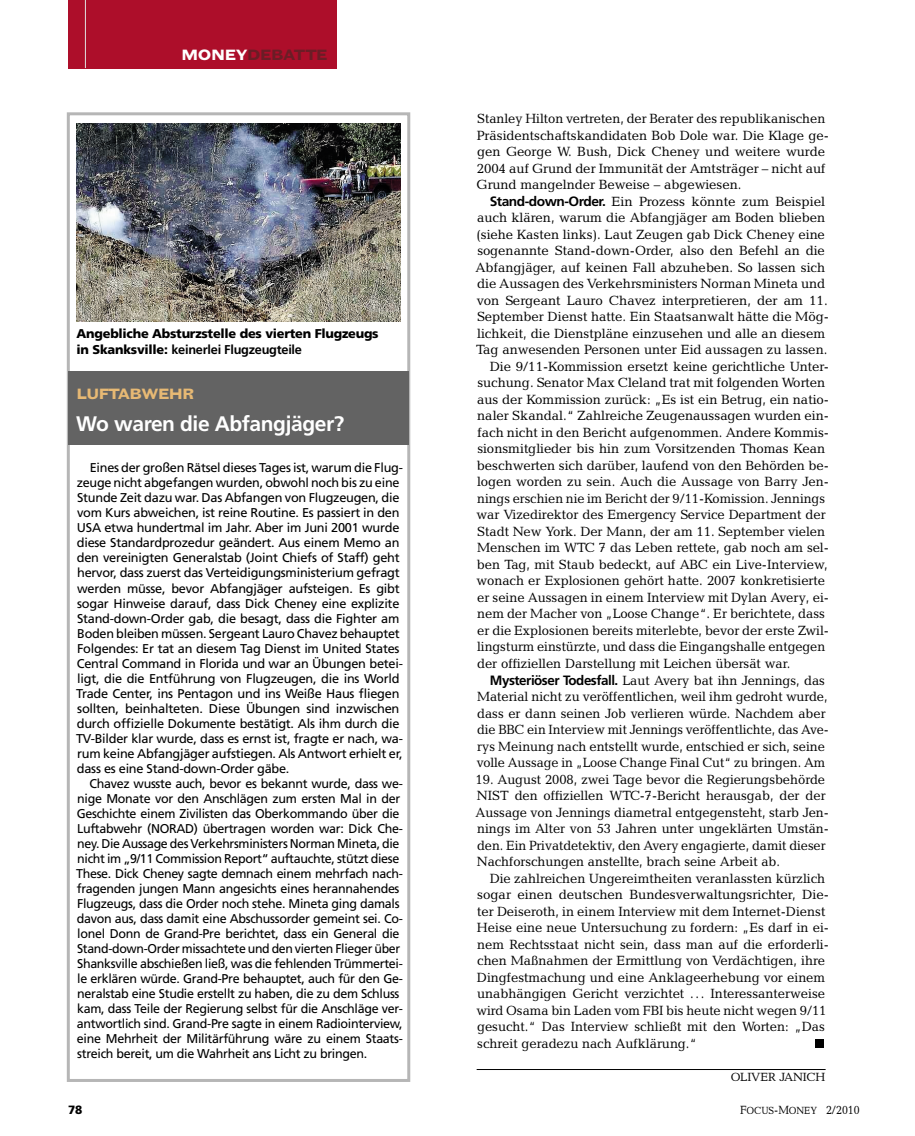
<style>
.page{position:relative;width:915px;height:1136px;background:#fff}
.page>*{position:absolute;margin:0;border:0;box-sizing:border-box;transform-origin:0 0}
.Kastentitel{font:700 21px "Frutiger";letter-spacing:-.02em;color:#fff}
.t1{font:700 expanded 15px "Grotesque";letter-spacing:-.03em;color:#6b1d26}
.Balkentitel_01{font:700 expanded 15px "Grotesque";letter-spacing:-.04em;color:#e7b974}
.Lauftext_3_Sp{font:13.5px/16.5px "Candida Focus Roman";color:#000}
.Kastentext{font:12.75px/15px "Frutiger";letter-spacing:-.02em;color:#000}
.Bildunterschrift{font:900 12.75px/16.5px "Frutiger";letter-spacing:-.02em;color:#000}
.Autorenzeile{font:12px "Candida Focus Roman";color:#000;scale:.9 1}
.Autorenzeile-2{font:12px "Candida Focus Roman";color:#000}
.t2{font:900 12px "Frutiger";color:#000}
.s1{color:#fff}
.s2{font-weight:700}
.s3{font-family:"Frutiger";font-weight:700}
.s4{font-size:10.5px}
</style>
<div class="page">
<div style="left:67px;top:112px;width:343px;height:969px;border:3px solid #b6b6b6"></div>
<img style="left:76px;top:123px;width:324px;height:198px">
<div style="left:68px;top:371px;width:340px;height:73px;background:#636363"></div>
<div style="left:68px;top:0;width:268px;height:68px;background:#ad0e2a"></div>
<hr style="left:85px;top:0;width:1px;height:68px;background:#e1e1e1">
<hr style="left:476px;top:1069px;width:349px;height:1px;background:#000">
<div style="left:815px;top:1039px;width:8px;height:8px;background:#000"></div>
<p class="t1" style="left:181px;top:46px;width:147px"><span class="s1">MONEY</span>DEBATTE</p>
<p class="Bildunterschrift" style="left:77px;top:325px;width:303px">Angebliche Absturzstelle des vierten Flugzeugs in Skanksville: <span class="s2">keinerlei Flugzeugteile</span></p>
<p class="Balkentitel_01" style="left:77px;top:384px;width:119px">LUFTABWEHR</p>
<p class="Kastentitel" style="left:76px;top:411px;width:270px">Wo waren die Abfangjäger?</p>
<p class="Kastentext" style="left:76px;top:460px;width:328px;text-indent:14px">Eines der großen Rätsel dieses Tages ist, warum die Flug&shy;zeuge nicht abgefangen wurden, obwohl noch bis zu eine Stunde Zeit dazu war. Das Abfangen von Flugzeugen, die vom Kurs abweichen, ist reine Routine. Es passiert in den USA etwa hundertmal im Jahr. Aber im Juni 2001 wurde diese Standardprozedur geändert. Aus einem Memo an den vereinigten Generalstab (Joint Chiefs of Staff) geht hervor, dass zuerst das Verteidigungsministerium gefragt werden müsse, bevor Abfangjäger aufsteigen. Es gibt sogar Hinweise darauf, dass Dick Cheney eine explizite Stand-down-Order gab, die besagt, dass die Fighter am Boden bleiben müssen. Sergeant Lauro Chavez behauptet Folgendes: Er tat an diesem Tag Dienst im United States Central Command in Florida und war an Übungen betei&shy;ligt, die die Entführung von Flugzeugen, die ins World Trade Center, ins Pentagon und ins Weiße Haus fliegen sollten, beinhalteten. Diese Übungen sind inzwischen durch offizielle Dokumente bestätigt. Als ihm durch die TV-Bilder klar wurde, dass es ernst ist, fragte er nach, wa&shy;rum keine Abfangjäger aufstiegen. Als Antwort erhielt er, dass es eine Stand-down-Order gäbe.</p>
<p class="Kastentext" style="left:76px;top:775px;width:328px;text-indent:13px">Chavez wusste auch, bevor es bekannt wurde, dass we&shy;nige Monate vor den Anschlägen zum ersten Mal in der Geschichte einem Zivilisten das Oberkommando über die Luftabwehr (NORAD) übertragen worden war: Dick Che&shy;ney. Die Aussage des Verkehrsministers Norman Mineta, die nicht im „9/11 Commission Report“ auftauchte, stützt diese These. Dick Cheney sagte demnach einem mehrfach nach&shy;fragenden jungen Mann angesichts eines herannahendes Flugzeugs, dass die Order noch stehe. Mineta ging damals davon aus, dass damit eine Abschussorder gemeint sei. Co&shy;lonel Donn de Grand-Pre berichtet, dass ein General die Stand-down-Order missachtete und den vierten Flieger über Shanksville abschießen ließ, was die fehlenden Trümmertei&shy;le erklären würde. Grand-Pre behauptet, auch für den Ge&shy;neralstab eine Studie erstellt zu haben, die zu dem Schluss kam, dass Teile der Regierung selbst für die Anschläge ver&shy;antwortlich sind. Grand-Pre sagte in einem Radiointerview, eine Mehrheit der Militärführung wäre zu einem Staats&shy;streich bereit, um die Wahrheit ans Licht zu bringen.</p>
<p class="Lauftext_3_Sp" style="left:476px;top:110px;width:354px">Stanley Hilton vertreten, der Berater des republikanischen Präsidentschaftskandidaten Bob Dole war. Die Klage ge&shy;gen George W. Bush, Dick Cheney und weitere wurde 2004 auf Grund der Immunität der Amtsträger – nicht auf Grund mangelnder Beweise – abgewiesen.</p>
<p class="Lauftext_3_Sp" style="left:475px;top:193px;width:355px;text-indent:14px"><span class="s3">Stand-down-Order.</span> Ein Prozess könnte zum Beispiel auch klären, warum die Abfangjäger am Boden blieben (siehe Kasten links). Laut Zeugen gab Dick Cheney eine sogenannte Stand-down-Order, also den Befehl an die Abfangjäger, auf keinen Fall abzuheben. So lassen sich die Aussagen des Verkehrsministers Norman Mineta und von Sergeant Lauro Chavez interpretieren, der am 11.<br>September Dienst hatte. Ein Staatsanwalt hätte die Mög&shy;lichkeit, die Dienstpläne einzusehen und alle an diesem Tag anwesenden Personen unter Eid aussagen zu lassen.</p>
<p class="Lauftext_3_Sp" style="left:476px;top:358px;width:354px;text-indent:13px">Die 9/11-Kommission ersetzt keine gerichtliche Unter&shy;suchung. Senator Max Cleland trat mit folgenden Worten aus der Kommission zurück: „Es ist ein Betrug, ein natio&shy;naler Skandal.“ Zahlreiche Zeugenaussagen wurden ein&shy;fach nicht in den Bericht aufgenommen. Andere Kommis&shy;sionsmitglieder bis hin zum Vorsitzenden Thomas Kean beschwerten sich darüber, laufend von den Behörden be&shy;logen worden zu sein. Auch die Aussage von Barry Jen&shy;nings erschien nie im Bericht der 9/11-Komission. Jennings war Vizedirektor des Emergency Service Department der Stadt New York. Der Mann, der am 11. September vielen Menschen im WTC 7 das Leben rettete, gab noch am sel&shy;ben Tag, mit Staub bedeckt, auf ABC ein Live-Interview, wonach er Explosionen gehört hatte. 2007 konkretisierte er seine Aussagen in einem Interview mit Dylan Avery, ei&shy;nem der Macher von „Loose Change“. Er berichtete, dass er die Explosionen bereits miterlebte, bevor der erste Zwil&shy;lingsturm einstürzte, und dass die Eingangshalle entgegen der offiziellen Darstellung mit Leichen übersät war.</p>
<p class="Lauftext_3_Sp" style="left:476px;top:671px;width:353px;text-indent:13px"><span class="s3">Mysteriöser Todesfall.</span> Laut Avery bat ihn Jennings, das Material nicht zu veröffentlichen, weil ihm gedroht wurde, dass er dann seinen Job verlieren würde. Nachdem aber die BBC ein Interview mit Jennings veröffentlichte, das Ave&shy;rys Meinung nach entstellt wurde, entschied er sich, seine volle Aussage in „Loose Change Final Cut“ zu bringen. Am</p>
<p class="Lauftext_3_Sp" style="left:475px;top:770px;width:355px">19. August 2008, zwei Tage bevor die Regierungsbehörde NIST den offiziellen WTC-7-Bericht herausgab, der der Aussage von Jennings diametral entgegensteht, starb Jen&shy;nings im Alter von 53 Jahren unter ungeklärten Umstän&shy;den. Ein Privatdetektiv, den Avery engagierte, damit dieser Nachforschungen anstellte, brach seine Arbeit ab.</p>
<p class="Lauftext_3_Sp" style="left:476px;top:869px;width:354px;text-indent:13px">Die zahlreichen Ungereimtheiten veranlassten kürzlich sogar einen deutschen Bundesverwaltungsrichter, Die&shy;ter Deiseroth, in einem Interview mit dem Internet-Dienst Heise eine neue Untersuchung zu fordern: „Es darf in ei&shy;nem Rechtsstaat nicht sein, dass man auf die erforderli&shy;chen Maßnahmen der Ermittlung von Verdächtigen, ihre Dingfestmachung und eine Anklageerhebung vor einem unabhängigen Gericht verzichtet ... Interessanterweise wird Osama bin Laden vom FBI bis heute nicht wegen 9/11 gesucht.“ Das Interview schließt mit den Worten: „Das schreit geradezu nach Aufklärung.“</p>
<p class="Autorenzeile-2" style="left:730px;top:1069px;width:9px">oliver</p>
<p class="Autorenzeile-2" style="left:779px;top:1069px;width:9px">janich</p>
<p class="t2" style="left:68px;top:1102px;width:16px">78</p>
<p class="Autorenzeile" style="left:739px;top:1102px;width:134px">F<span class="s4">OCUS</span>-M<span class="s4">ONEY</span> 2/2010</p>
</div>
